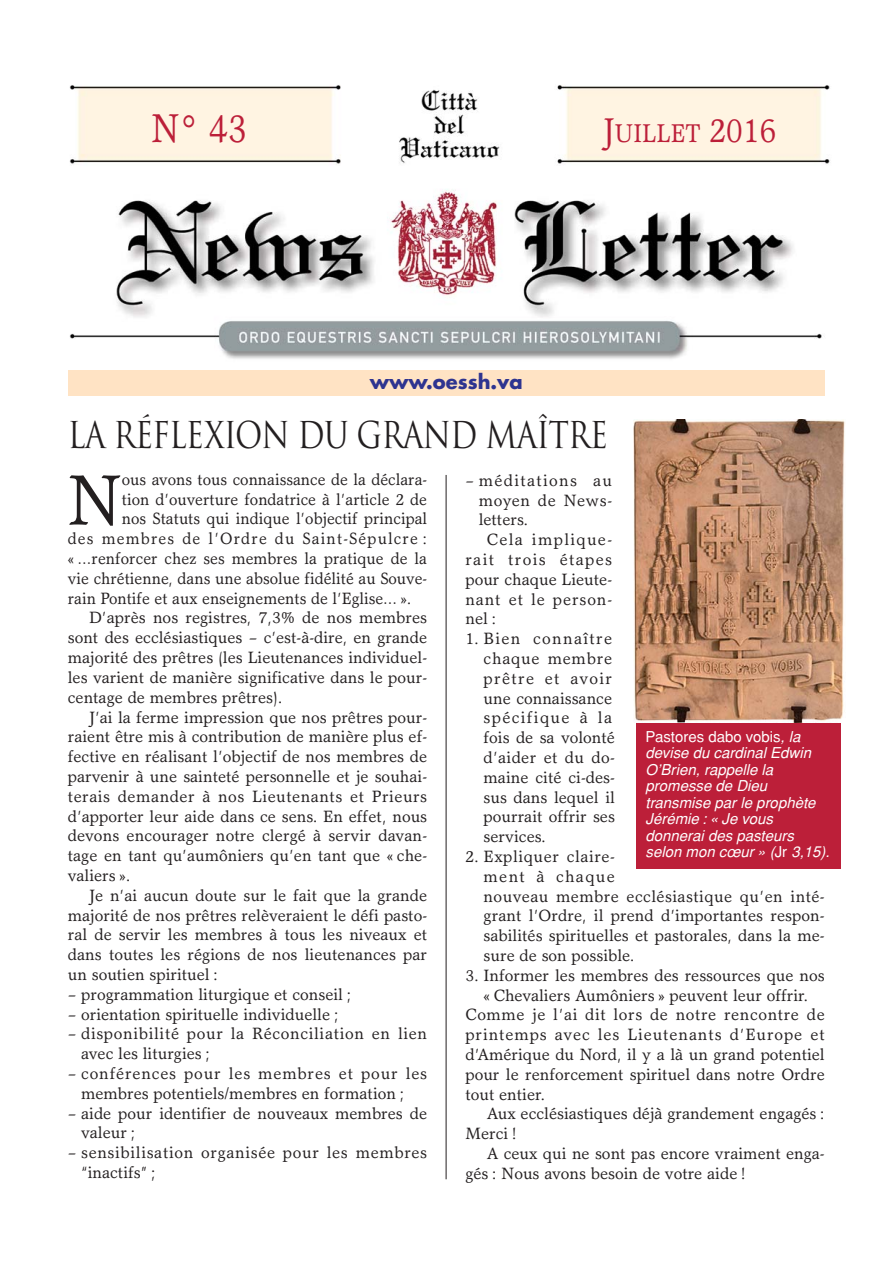
<style>
.page{position:relative;width:893px;height:1263px;background:#fff}
.page>*{position:absolute;margin:0;border:0;box-sizing:border-box;transform-origin:0 0}
.t1{font:71.55px "Garth Graphic";color:#231f20;scale:.95 1}
.t2{font:40.5px "Garth Graphic";color:#bc1f39;scale:.87 1}
.t3{font:36px "Trajan";letter-spacing:-.035em;color:#231f20;scale:.83 1}
.t4{font:25.8px "Garth Graphic";color:#bc1f39;scale:.9 1}
.t5{font:700 19.5px "Futura";color:#2e3490}
.t6{font:16.5px/19.8px "Garth Graphic";color:#231f20}
.t7{font:16.5px "Garth Graphic";color:#231f20;scale:.95 1}
.t8{font:16.5px/19.8px "Garth Graphic";letter-spacing:.04em;color:#231f20}
.t9{font:16.5px "Garth Graphic";letter-spacing:.055em;color:#231f20}
.t10{font:16.5px "Garth Graphic";letter-spacing:.08em;color:#231f20}
.t11{font:16.5px "Garth Graphic";letter-spacing:.03em;color:#231f20}
.t12{font:16.5px "Garth Graphic";letter-spacing:.075em;color:#231f20;scale:.95 1}
.t13{font:16.5px "Garth Graphic";letter-spacing:.035em;color:#231f20}
.t14{font:italic 15px/16.5px "Helvetica";color:#fff}
.s1{font-size:34.5px}
.s2{font-style:normal}
</style>
<div class="page">
<img style="left:69px;top:85px;width:761px;height:274px">
<div style="left:68px;top:370px;width:757px;height:26px;background:#ffe3c4"></div>
<div style="left:636px;top:721px;width:205px;height:148px;background:#bc1f39"></div>
<hr style="left:446px;top:475px;width:1px;height:704px;background:#231f20">
<img style="left:633px;top:419px;width:212px;height:303px">
<h2 class="t2" style="left:151px;top:113px;width:111px">N° 43</h2>
<h3 class="t4" style="left:603px;top:123px;width:194px"><span class="s1">J</span>UILLET <span class="s1">2016</span></h3>
<p class="t5" style="left:370px;top:373px;width:154px">www.oessh.va</p>
<h3 class="t3" style="left:68px;top:415px;width:652px">LA RÉFLEXION DU GRAND MAÎTRE</h3>
<h1 class="t1" style="left:68px;top:473px;width:58px">N</h1>
<p class="t7" style="left:122px;top:473px;width:323px">ous avons tous connaissance de la déclara-</p>
<p class="t7" style="left:122px;top:493px;width:323px">tion d’ouverture fondatrice à l’article 2 de</p>
<p class="t7" style="left:122px;top:513px;width:323px">nos Statuts qui indique l’objectif principal</p>
<p class="t12" style="left:68px;top:532px;width:380px">des membres de l’Ordre du Saint-Sépulcre :</p>
<p class="t7" style="left:68px;top:552px;width:380px">« …renforcer chez ses membres la pratique de la</p>
<p class="t7" style="left:68px;top:572px;width:380px">vie chrétienne, dans une absolue fidélité au Souve-</p>
<p class="t7" style="left:68px;top:592px;width:363px">rain Pontife et aux enseignements de l’Eglise… ».</p>
<p class="t6" style="left:89px;top:610px;width:340px">D’après nos registres, 7,3% de nos membres</p>
<p class="t6" style="left:68px;top:629px;width:361px">sont des ecclésiastiques – c’est-à-dire, en grande</p>
<p class="t6" style="left:68px;top:649px;width:361px">majorité des prêtres (les Lieutenances individuel-</p>
<p class="t6" style="left:68px;top:669px;width:361px">les varient de manière significative dans le pour-</p>
<p class="t6" style="left:68px;top:689px;width:216px">centage de membres prêtres).</p>
<p class="t6" style="left:89px;top:709px;width:340px">J’ai la ferme impression que nos prêtres pour-</p>
<p class="t6" style="left:68px;top:728px;width:361px">raient être mis à contribution de manière plus ef-</p>
<p class="t6" style="left:68px;top:748px;width:361px">fective en réalisant l’objectif de nos membres de</p>
<p class="t6" style="left:68px;top:768px;width:361px">parvenir à une sainteté personnelle et je souhai-</p>
<p class="t11" style="left:68px;top:790px;width:361px">terais demander à nos Lieutenants et Prieurs</p>
<p class="t6" style="left:68px;top:808px;width:361px">d’apporter leur aide dans ce sens. En effet, nous</p>
<p class="t6" style="left:68px;top:827px;width:361px">devons encourager notre clergé à servir davan-</p>
<p class="t6" style="left:68px;top:847px;width:361px">tage en tant qu’aumôniers qu’en tant que « che-</p>
<p class="t6" style="left:68px;top:867px;width:64px">valiers ».</p>
<p class="t6" style="left:89px;top:887px;width:340px">Je n’ai aucun doute sur le fait que la grande</p>
<p class="t6" style="left:68px;top:907px;width:361px">majorité de nos prêtres relèveraient le défi pasto-</p>
<p class="t6" style="left:68px;top:926px;width:361px">ral de servir les membres à tous les niveaux et</p>
<p class="t6" style="left:68px;top:946px;width:361px">dans toutes les régions de nos lieutenances par</p>
<p class="t6" style="left:68px;top:966px;width:152px">un soutien spirituel :</p>
<p class="t6" style="left:68px;top:986px;width:285px">– programmation liturgique et conseil ;</p>
<p class="t6" style="left:68px;top:1006px;width:272px">– orientation spirituelle individuelle ;</p>
<p class="t8" style="left:81px;top:1025px;width:347px;text-indent:-13px">– disponibilité pour la Réconciliation en lien avec les liturgies ;</p>
<p class="t6" style="left:68px;top:1065px;width:361px;text-align:center">– conférences pour les membres et pour les membres potentiels/membres en formation ;</p>
<p class="t6" style="left:81px;top:1105px;width:347px;text-indent:-13px">– aide pour identifier de nouveaux membres de valeur ;</p>
<p class="t8" style="left:81px;top:1144px;width:348px;text-indent:-13px">– sensibilisation organisée pour les membres “inactifs” ;</p>
<p class="t10" style="left:465px;top:474px;width:148px">– méditations au</p>
<p class="t8" style="left:479px;top:492px;width:135px">moyen de News-</p>
<p class="t6" style="left:479px;top:511px;width:51px">letters.</p>
<p class="t10" style="left:487px;top:533px;width:127px">Cela implique-</p>
<p class="t10" style="left:465px;top:553px;width:148px">rait trois étapes</p>
<p class="t6" style="left:465px;top:571px;width:148px">pour chaque Lieute-</p>
<p class="t9" style="left:465px;top:593px;width:148px">nant et le person-</p>
<p class="t6" style="left:465px;top:610px;width:32px">nel :</p>
<p class="t6" style="left:484px;top:630px;width:133px;text-indent:-18px">1. Bien connaître chaque membre prêtre et avoir une connaissance spécifique à la fois de sa volonté d’aider et du do&shy;maine cité ci-des&shy;sus dans lequel il pourrait offrir ses services.</p>
<p class="t6" style="left:484px;top:848px;width:343px;text-indent:-18px">2. Expliquer claire-<br>ment à chaque<br>nouveau membre ecclésiastique qu’en inté&shy;grant l’Ordre, il prend d’importantes respon&shy;sabilités spirituelles et pastorales, dans la me&shy;sure de son possible.</p>
<p class="t6" style="left:465px;top:967px;width:361px">3. Informer les membres des ressources que nos</p>
<p class="t6" style="left:484px;top:987px;width:326px">« Chevaliers Aumôniers » peuvent leur offrir.</p>
<p class="t13" style="left:465px;top:1008px;width:361px">Comme je l’ai dit lors de notre rencontre de</p>
<p class="t9" style="left:465px;top:1028px;width:361px">printemps avec les Lieutenants d’Europe et</p>
<p class="t6" style="left:465px;top:1046px;width:361px">d’Amérique du Nord, il y a là un grand potentiel</p>
<p class="t6" style="left:465px;top:1066px;width:361px">pour le renforcement spirituel dans notre Ordre</p>
<p class="t6" style="left:465px;top:1086px;width:81px">tout entier.</p>
<p class="t6" style="left:487px;top:1105px;width:340px">Aux ecclésiastiques déjà grandement engagés :</p>
<p class="t6" style="left:465px;top:1125px;width:53px">Merci !</p>
<p class="t6" style="left:487px;top:1145px;width:340px">A ceux qui ne sont pas encore vraiment enga-</p>
<p class="t6" style="left:465px;top:1165px;width:282px">gés : Nous avons besoin de votre aide !</p>
<p class="t14" style="left:646px;top:730px;width:189px"><span class="s2">Pastores dabo vobis</span>, la devise du cardinal Edwin<br>O’Brien, rappelle la promesse de Dieu transmise par le prophète<br>Jérémie : « Je vous donnerai des pasteurs selon mon cœur » (<span class="s2">J r</span> 3,15).</p>
</div>
